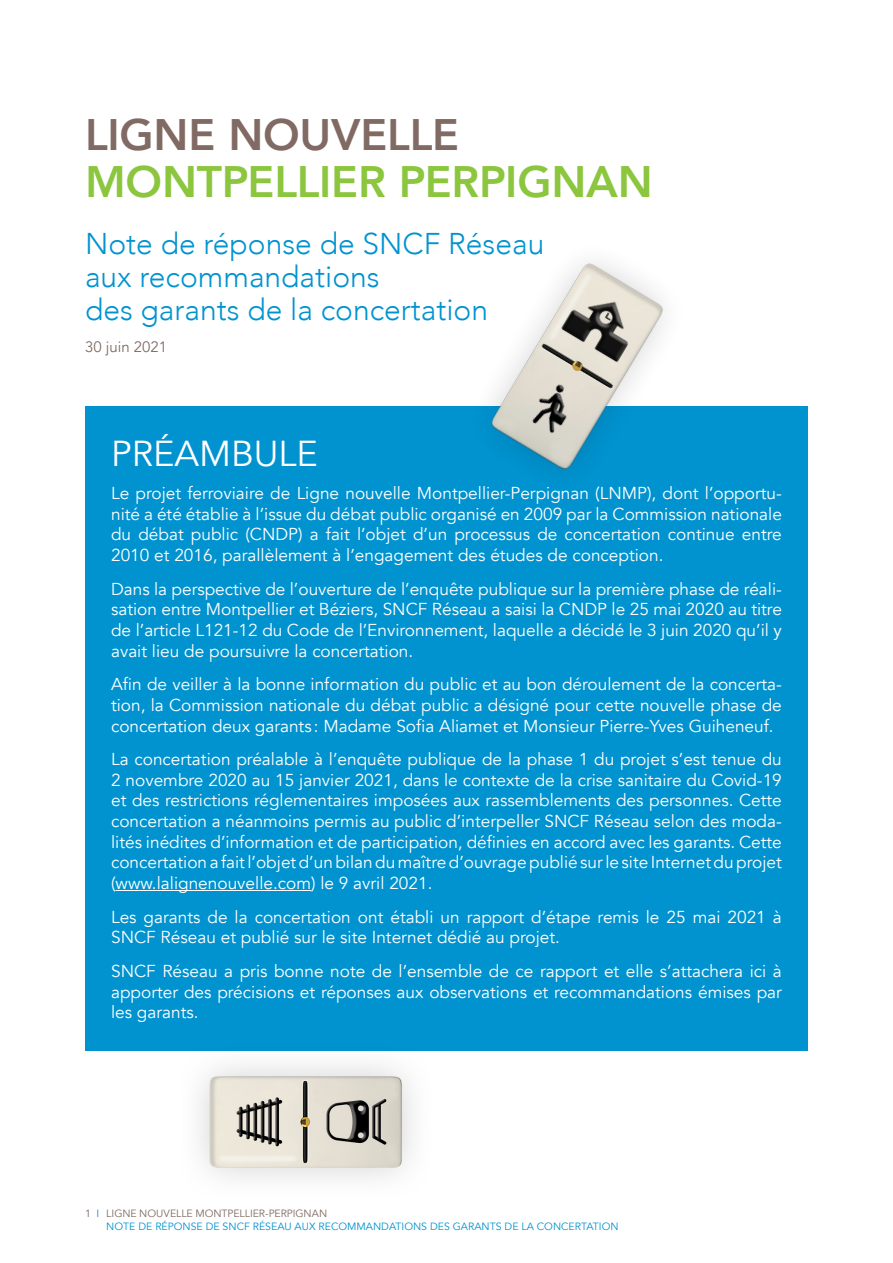
<style>
.page{position:relative;width:893px;height:1263px;background:#fff}
.page>*{position:absolute;margin:0;border:0;box-sizing:border-box;transform-origin:0 0}
.Texte_général{font:800 43.95px/46.5px "Avenir";letter-spacing:-.005em;color:#8bc63e}
.t1{font:36px "Avenir";color:#fff}
.t2{font:300 30px/33px "Avenir";color:#0093d0}
.Texte_général-2{font:17.25px/20.7px "Avenir";color:#fff;text-align:justify}
.Texte_général-3{font:15px "Avenir";color:#806a63}
.t3{font:10.5px/12.6px "Avenir";color:#0093d0}
.s1{color:#806a63}
</style>
<div class="page">
<div style="left:85px;top:406px;width:723px;height:644px;background:#0093d0"></div>
<hr style="left:116px;top:890px;width:195px;height:1px;background:#fff">
<img style="left:183px;top:1050px;width:252px;height:129px">
<img style="left:491px;top:262px;width:174px;height:208px">
<p class="Texte_général" style="left:85px;top:112px;width:569px"><span class="s1">LIGNE NOUVELLE<br></span>MONTPELLIER PERPIGNAN</p>
<p class="t2" style="left:85px;top:227px;width:461px">Note de réponse de SNCF Réseau aux recommandations<br>des garants de la concertation</p>
<p class="Texte_général-3" style="left:85px;top:338px;width:84px">30 juin 2021</p>
<p class="t1" style="left:111px;top:432px;width:208px">PRÉAMBULE</p>
<p class="Texte_général-2" style="left:111px;top:483px;width:672px">Le projet ferroviaire de Ligne nouvelle Montpellier-Perpignan (LNMP), dont l’opportu&shy;nité a été établie à l’issue du débat public organisé en 2009 par la Commission nationale du débat public (CNDP) a fait l’objet d’un processus de concertation continue entre 2010 et 2016, parallèlement à l’engagement des études de conception.</p>
<p class="Texte_général-2" style="left:111px;top:578px;width:672px">Dans la perspective de l’ouverture de l’enquête publique sur la première phase de réali&shy;sation entre Montpellier et Béziers, SNCF Réseau a saisi la CNDP le 25 mai 2020 au titre de l’article L121-12 du Code de l’Environnement, laquelle a décidé le 3 juin 2020 qu’il y avait lieu de poursuivre la concertation.</p>
<p class="Texte_général-2" style="left:111px;top:674px;width:672px">Afin de veiller à la bonne information du public et au bon déroulement de la concerta&shy;tion, la Commission nationale du débat public a désigné pour cette nouvelle phase de concertation deux garants : Madame Sofia Aliamet et Monsieur Pierre-Yves Guiheneuf.</p>
<p class="Texte_général-2" style="left:111px;top:749px;width:672px">La concertation préalable à l’enquête publique de la phase 1 du projet s’est tenue du 2 novembre 2020 au 15 janvier 2021, dans le contexte de la crise sanitaire du Covid-19 et des restrictions réglementaires imposées aux rassemblements des personnes. Cette concertation a néanmoins permis au public d’interpeller SNCF Réseau selon des moda&shy;lités inédites d’information et de participation, définies en accord avec les garants. Cette concertation a fait l’objet d’un bilan du maître d’ouvrage publié sur le site Internet du projet (www.lalignenouvelle.com) le 9 avril 2021.</p>
<p class="Texte_général-2" style="left:111px;top:907px;width:672px">Les garants de la concertation ont établi un rapport d’étape remis le 25 mai 2021 à<br>SNCF Réseau et publié sur le site Internet dédié au projet.</p>
<p class="Texte_général-2" style="left:111px;top:961px;width:672px">SNCF Réseau a pris bonne note de l’ensemble de ce rapport et elle s’attachera ici à apporter des précisions et réponses aux observations et recommandations émises par les garants.</p>
<p class="t3" style="left:106px;top:1208px;width:514px;text-indent:-21px"><span class="s1">1</span> I <span class="s1">LIGNE NOUVELLE MONTPELLIER-PERPIGNAN<br></span>NOTE DE RÉPONSE DE SNCF RÉSEAU AUX RECOMMANDATIONS DES GARANTS DE LA CONCERTATION</p>
</div>
